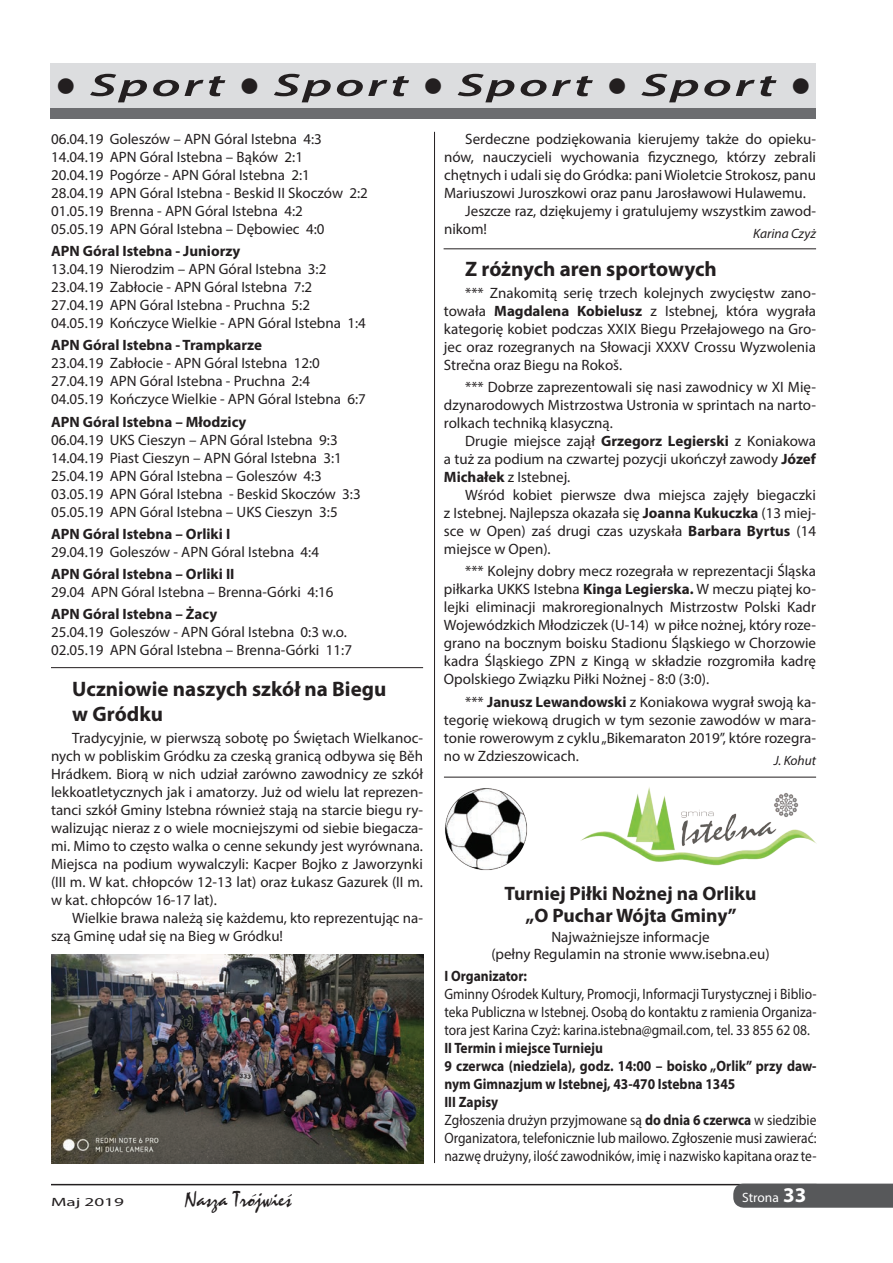
<style>
.page{position:relative;width:893px;height:1263px;background:#fff}
.page>*{position:absolute;margin:0;border:0;box-sizing:border-box;transform-origin:0 0}
.t1{font:italic 600 32.4px "Myriad Pro";letter-spacing:.05em;color:#231f20;scale:1.67 1}
.t2{font:700 21px/25.2px "Myriad Pro";color:#231f20}
.t3{font:21px "Mystical";color:#231f20}
.t4{font:700 19.5px/21.5px "Myriad Pro";color:#231f20;text-align:center}
.t5{font:15px/18px "Myriad Pro";color:#231f20;text-align:justify}
.t6{font:15px/18px "Myriad Pro";color:#231f20;text-align:justify;scale:.9 1}
.t7{font:700 15px "Myriad Pro";color:#231f20}
.t8{font:700 15px "Myriad Pro";color:#231f20;scale:.9 1}
.t9{font:italic 13.5px "Myriad Pro";color:#231f20}
.t10{font:13.5px "Myriad Pro";color:#fff}
.t11{font:12px "Myriad Pro";color:#231f20;scale:1.6 1}
.s1{font-weight:700}
.s2{font-weight:700;font-size:21px}
</style>
<div class="page">
<hr style="left:51px;top:1184px;width:765px;height:1px;background:#231f20">
<svg style="left:733px;top:1183px;width:160px;height:25px;background:#5e5f61"></svg>
<hr style="left:434px;top:132px;width:1px;height:1031px;background:#231f20">
<div style="left:51px;top:63px;width:765px;height:55px;background:#6c6d70"></div>
<div style="left:51px;top:63px;width:765px;height:45px;background:#dcdddf"></div>
<hr style="left:51px;top:667px;width:372px;height:1px;background:#231f20">
<img style="left:51px;top:955px;width:372px;height:208px">
<hr style="left:444px;top:248px;width:372px;height:1px;background:#231f20">
<hr style="left:444px;top:777px;width:372px;height:1px;background:#231f20">
<img style="left:445px;top:788px;width:82px;height:82px">
<img style="left:580px;top:787px;width:236px;height:79px">
<h1 class="t1" style="left:56px;top:64px;width:454px">● Sport ● Sport ● Sport ● Sport ●</h1>
<p class="t5" style="left:51px;top:130px;width:318px;text-align:left">06.04.19 Goleszów – APN Góral Istebna 4:3<br>14.04.19 APN Góral Istebna – Bąków 2:1<br>20.04.19 Pogórze - APN Góral Istebna 2:1<br>28.04.19 APN Góral Istebna - Beskid II Skoczów 2:2<br>01.05.19 Brenna - APN Góral Istebna 4:2<br>05.05.19 APN Góral Istebna – Dębowiec 4:0</p>
<p class="t7" style="left:51px;top:241px;width:191px">APN Góral Istebna - Juniorzy</p>
<p class="t5" style="left:51px;top:260px;width:316px;text-align:left">13.04.19 Nierodzim – APN Góral Istebna 3:2<br>23.04.19 Zabłocie - APN Góral Istebna 7:2<br>27.04.19 APN Góral Istebna - Pruchna 5:2<br>04.05.19 Kończyce Wielkie - APN Góral Istebna 1:4</p>
<p class="t7" style="left:51px;top:336px;width:213px">APN Góral Istebna - Trampkarze</p>
<p class="t5" style="left:51px;top:354px;width:316px;text-align:left">23.04.19 Zabłocie - APN Góral Istebna 12:0<br>27.04.19 APN Góral Istebna - Pruchna 2:4<br>04.05.19 Kończyce Wielkie - APN Góral Istebna 6:7</p>
<p class="t7" style="left:51px;top:412px;width:197px">APN Góral Istebna – Młodzicy</p>
<p class="t5" style="left:51px;top:430px;width:311px;text-align:left">06.04.19 UKS Cieszyn – APN Góral Istebna 9:3<br>14.04.19 Piast Cieszyn – APN Góral Istebna 3:1<br>25.04.19 APN Góral Istebna – Goleszów 4:3<br>03.05.19 APN Góral Istebna - Beskid Skoczów 3:3<br>05.05.19 APN Góral Istebna – UKS Cieszyn 3:5</p>
<p class="t7" style="left:51px;top:524px;width:181px">APN Góral Istebna – Orliki I</p>
<p class="t5" style="left:51px;top:543px;width:270px">29.04.19 Goleszów - APN Góral Istebna 4:4</p>
<p class="t7" style="left:51px;top:564px;width:185px">APN Góral Istebna – Orliki II</p>
<p class="t5" style="left:51px;top:583px;width:284px">29.04 APN Góral Istebna – Brenna-Górki 4:16</p>
<p class="t7" style="left:51px;top:605px;width:168px">APN Góral Istebna – Żacy</p>
<p class="t5" style="left:51px;top:623px;width:303px">25.04.19 Goleszów - APN Góral Istebna 0:3 w.o.<br>02.05.19 APN Góral Istebna – Brenna-Górki 11:7</p>
<h2 class="t2" style="left:72px;top:675px;width:316px">Uczniowie naszych szkół na Biegu w Gródku</h2>
<p class="t5" style="left:51px;top:729px;width:374px;text-indent:21px">Tradycyjnie, w pierwszą sobotę po Świętach Wielkanoc&shy;nych w pobliskim Gródku za czeską granicą odbywa się Běh Hrádkem. Biorą w nich udział zarówno zawodnicy ze szkół lekkoatletycznych jak i amatorzy. Już od wielu lat reprezen&shy;tanci szkół Gminy Istebna również stają na starcie biegu ry&shy;walizując nieraz z o wiele mocniejszymi od siebie biegacza&shy;mi. Mimo to często walka o cenne sekundy jest wyrównana.<br>Miejsca na podium wywalczyli: Kacper Bojko z Jaworzynki (III m. W kat. chłopców 12-13 lat) oraz Łukasz Gazurek (II m. w kat. chłopców 16-17 lat).</p>
<p class="t5" style="left:51px;top:909px;width:373px;text-indent:21px">Wielkie brawa należą się każdemu, kto reprezentując na&shy;szą Gminę udał się na Bieg w Gródku!</p>
<p class="t5" style="left:465px;top:130px;width:352px">Serdeczne podziękowania kierujemy także do opieku-</p>
<p class="t5" style="left:444px;top:148px;width:374px">nów, nauczycieli wychowania fizycznego, którzy zebrali</p>
<p class="t5" style="left:444px;top:166px;width:374px">chętnych i udali się do Gródka: pani Wioletcie Strokosz, panu</p>
<p class="t5" style="left:444px;top:184px;width:363px">Mariuszowi Juroszkowi oraz panu Jarosławowi Hulawemu.</p>
<p class="t5" style="left:465px;top:202px;width:352px">Jeszcze raz, dziękujemy i gratulujemy wszystkim zawod-</p>
<p class="t5" style="left:444px;top:220px;width:45px">nikom!</p>
<p class="t9" style="left:753px;top:226px;width:65px">Karina Czyż</p>
<h2 class="t2" style="left:465px;top:255px;width:253px">Z różnych aren sportowych</h2>
<p class="t5" style="left:444px;top:284px;width:374px;text-indent:21px">*** Znakomitą serię trzech kolejnych zwycięstw zano&shy;towała <span class="s1">Magdalena Kobielusz</span> z Istebnej, która wygrała kategorię kobiet podczas XXIX Biegu Przełajowego na Gro&shy;jec oraz rozegranych na Słowacji XXXV Crossu Wyzwolenia Strečna oraz Biegu na Rokoš.</p>
<p class="t5" style="left:444px;top:378px;width:374px;text-indent:21px">*** Dobrze zaprezentowali się nasi zawodnicy w XI Mię&shy;dzynarodowych Mistrzostwa Ustronia w sprintach na narto&shy;rolkach techniką klasyczną.</p>
<p class="t5" style="left:444px;top:432px;width:374px;text-indent:21px">Drugie miejsce zajął <span class="s1">Grzegorz Legierski</span> z Koniakowa a tuż za podium na czwartej pozycji ukończył zawody <span class="s1">Józef Michałek</span> z Istebnej.</p>
<p class="t5" style="left:444px;top:486px;width:374px;text-indent:21px">Wśród kobiet pierwsze dwa miejsca zajęły biegaczki z Istebnej. Najlepsza okazała się <span class="s1">Joanna Kukuczka</span> (13 miej&shy;sce w Open) zaś drugi czas uzyskała <span class="s1">Barbara Byrtus</span> (14 miejsce w Open).</p>
<p class="t5" style="left:444px;top:562px;width:374px;text-indent:21px">*** Kolejny dobry mecz rozegrała w reprezentacji Śląska piłkarka UKKS Istebna <span class="s1">Kinga Legierska.</span> W meczu piątej ko&shy;lejki eliminacji makroregionalnych Mistrzostw Polski Kadr Wojewódzkich Młodziczek (U-14) w piłce nożnej, który roze&shy;grano na bocznym boisku Stadionu Śląskiego w Chorzowie kadra Śląskiego ZPN z Kingą w składzie rozgromiła kadrę Opolskiego Związku Piłki Nożnej - 8:0 (3:0).</p>
<p class="t5" style="left:444px;top:692px;width:374px;text-indent:21px">*** <span class="s1">Janusz Lewandowski</span> z Koniakowa wygrał swoją ka&shy;tegorię wiekową drugich w tym sezonie zawodów w mara&shy;tonie rowerowym z cyklu „Bikemaraton 2019”, które rozegra&shy;no w Zdzieszowicach.</p>
<p class="t9" style="left:774px;top:752px;width:44px">J. Kohut</p>
<h3 class="t4" style="left:504px;top:882px;width:253px">Turniej Piłki Nożnej na Orliku „O Puchar Wójta Gminy”</h3>
<p class="t5" style="left:491px;top:929px;width:280px;line-height:16.5px;text-align:center">Najważniejsze informacje<br>(pełny Regulamin na stronie www.isebna.eu)</p>
<p class="t8" style="left:444px;top:966px;width:93px">I Organizator:</p>
<p class="t6" style="left:444px;top:985px;width:415px">Gminny Ośrodek Kultury, Promocji, Informacji Turystycznej i Biblio&shy;teka Publiczna w Istebnej. Osobą do kontaktu z ramienia Organiza&shy;tora jest Karina Czyż: karina.istebna@gmail.com, tel. 33 855 62 08.</p>
<p class="t6" style="left:444px;top:1039px;width:415px;text-align:left"><span class="s1">II Termin i miejsce Turnieju<br>9 czerwca (niedziela), godz. 14:00 – boisko „Orlik” przy daw&shy;nym Gimnazjum w Istebnej, 43-470 Istebna 1345<br>III Zapisy<br></span>Zgłoszenia drużyn przyjmowane są <span class="s1">do dnia 6 czerwca</span> w siedzibie Organizatora, telefonicznie lub mailowo. Zgłoszenie musi zawierać: nazwę drużyny, ilość zawodników, imię i nazwisko kapitana oraz te-</p>
<p class="t11" style="left:51px;top:1194px;width:47px">Maj 2019</p>
<h2 class="t3" style="left:185px;top:1186px;width:108px">Nasza Trójwieœ</h2>
<p class="t10" style="left:742px;top:1189px;width:66px">Strona <span class="s2">33</span></p>
</div>
